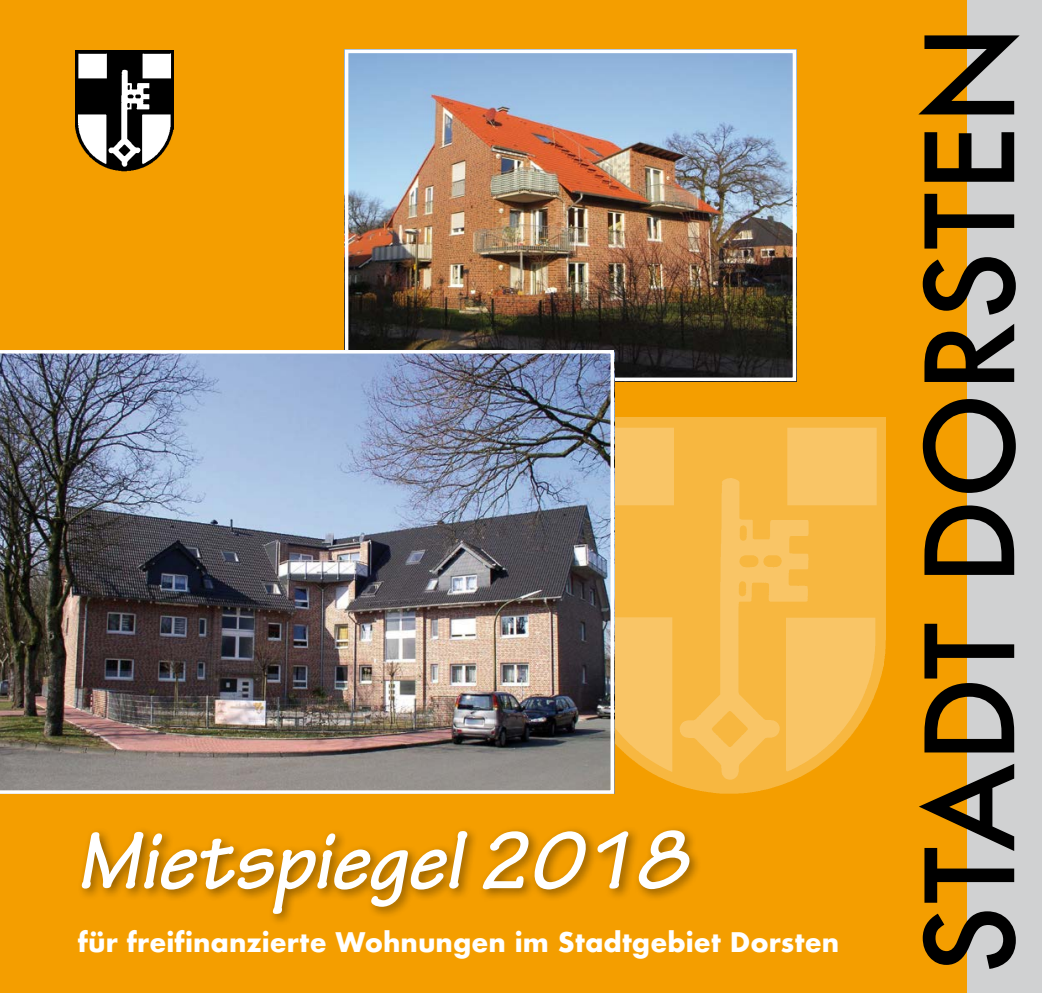
<style>
.page{position:relative;width:1042px;height:993px;background:#fff}
.page>*{position:absolute;margin:0;border:0;box-sizing:border-box;transform-origin:0 0}
.t1{font:500 119px "Futura";color:#000}
.t2{font:italic 700 86.98px "Tekton Pro";color:#fff}
.t3{font:700 26.25px "Futura";color:#fff}
</style>
<div class="page">
<div style="left:0;top:0;width:1042px;height:992px;background:#f49e00"></div>
<div style="left:967px;top:0;width:75px;height:992px;background:#d0d1d2"></div>
<div style="left:76px;top:824px;width:626px;height:102px;background:#000;opacity:.44"></div>
<img style="left:575px;top:417px;width:311px;height:377px">
<img style="left:76px;top:51px;width:97px;height:121px">
<img style="left:350px;top:55px;width:441px;height:321px">
<div style="left:345px;top:50px;width:451px;height:331px;border:4px solid #fff"></div>
<img style="left:0;top:350px;width:614px;height:443px">
<h2 class="t2" style="left:77px;top:809px;width:612px">Mietspiegel 2018</h2>
<p class="t3" style="left:78px;top:923px;width:763px">für freifinanzierte Wohnungen im Stadtgebiet Dorsten</p>
<h1 class="t1" style="left:888px;top:974px;width:951px;rotate:-90deg">STADT DORSTEN</h1>
</div>
